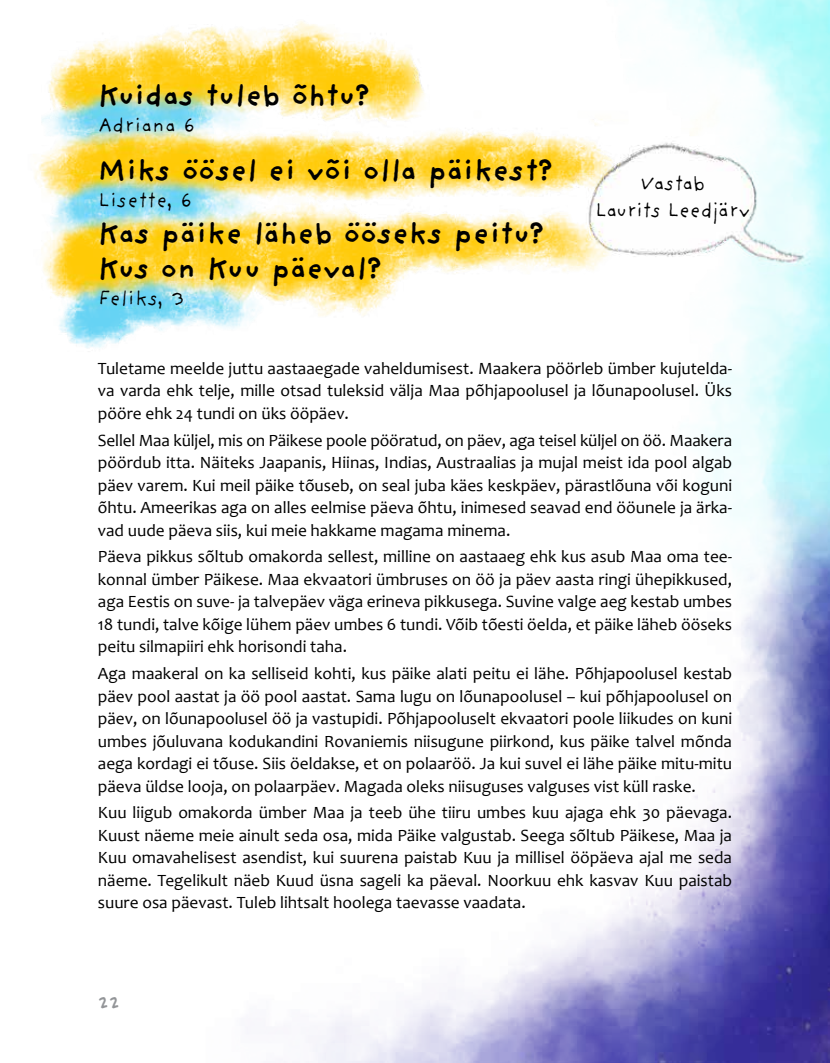
<style>
.page{position:relative;width:830px;height:1063px;background:#fff}
.page>*{position:absolute;margin:0;border:0;box-sizing:border-box;transform-origin:0 0}
.t1{font:700 30px/35.7px "Providence Sans Pro";color:#000}
.t2{font:21px "Providence Sans Pro";letter-spacing:-.01em;color:#000}
.t3{font:21px/26.7px "Providence Sans Pro";letter-spacing:-.03em;color:#000;text-align:center}
.t4{font:700 19.5px "Providence Pro";color:#939598}
.t5{font:17.25px/22.5px "Candara";color:#000;text-align:justify}
</style>
<div class="page">
<img style="left:34px;top:0;width:795px;height:1063px">
<h1 class="t1" style="left:98px;top:77px;width:273px">Kuidas tuleb õhtu?</h1>
<p class="t2" style="left:98px;top:112px;width:98px">Adriana 6</p>
<h1 class="t1" style="left:98px;top:152px;width:456px">Miks öösel ei või olla päikest?</h1>
<p class="t2" style="left:98px;top:187px;width:95px">Lisette, 6</p>
<h1 class="t1" style="left:98px;top:214px;width:447px">Kas päike läheb ööseks peitu?<br>Kus on Kuu päeval?</h1>
<p class="t2" style="left:98px;top:286px;width:88px">Feliks, 3</p>
<p class="t3" style="left:594px;top:170px;width:157px">Vastab<br>Laurits Leedjärv</p>
<p class="t5" style="left:98px;top:357px;width:635px">Tuletame meelde juttu aastaaegade vaheldumisest. Maakera pöörleb ümber kujutelda&shy;va varda ehk telje, mille otsad tuleksid välja Maa põhjapoolusel ja lõunapoolusel. Üks pööre ehk 24 tundi on üks ööpäev.</p>
<p class="t5" style="left:98px;top:429px;width:635px">Sellel Maa küljel, mis on Päikese poole pööratud, on päev, aga teisel küljel on öö. Maakera pöördub itta. Näiteks Jaapanis, Hiinas, Indias, Austraalias ja mujal meist ida pool algab päev varem. Kui meil päike tõuseb, on seal juba käes keskpäev, pärastlõuna või koguni õhtu. Ameerikas aga on alles eelmise päeva õhtu, inimesed seavad end ööunele ja ärka&shy;vad uude päeva siis, kui meie hakkame magama minema.</p>
<p class="t5" style="left:98px;top:545px;width:635px">Päeva pikkus sõltub omakorda sellest, milline on aastaaeg ehk kus asub Maa oma tee&shy;konnal ümber Päikese. Maa ekvaatori ümbruses on öö ja päev aasta ringi ühepikkused, aga Eestis on suve- ja talvepäev väga erineva pikkusega. Suvine valge aeg kestab umbes 18 tundi, talve kõige lühem päev umbes 6 tundi. Võib tõesti öelda, et päike läheb ööseks peitu silmapiiri ehk horisondi taha.</p>
<p class="t5" style="left:98px;top:662px;width:635px">Aga maakeral on ka selliseid kohti, kus päike alati peitu ei lähe. Põhjapoolusel kestab päev pool aastat ja öö pool aastat. Sama lugu on lõunapoolusel – kui põhjapoolusel on päev, on lõunapoolusel öö ja vastupidi. Põhjapooluselt ekvaatori poole liikudes on kuni umbes jõuluvana kodukandini Rovaniemis niisugune piirkond, kus päike talvel mõnda aega kordagi ei tõuse. Siis öeldakse, et on polaaröö. Ja kui suvel ei lähe päike mitu-mitu päeva üldse looja, on polaarpäev. Magada oleks niisuguses valguses vist küll raske.</p>
<p class="t5" style="left:98px;top:801px;width:635px">Kuu liigub omakorda ümber Maa ja teeb ühe tiiru umbes kuu ajaga ehk 30 päevaga.<br>Kuust näeme meie ainult seda osa, mida Päike valgustab. Seega sõltub Päikese, Maa ja Kuu omavahelisest asendist, kui suurena paistab Kuu ja millisel ööpäeva ajal me seda näeme. Tegelikult näeb Kuud üsna sageli ka päeval. Noorkuu ehk kasvav Kuu paistab suure osa päevast. Tuleb lihtsalt hoolega taevasse vaadata.</p>
<p class="t4" style="left:98px;top:990px;width:23px">22</p>
</div>
